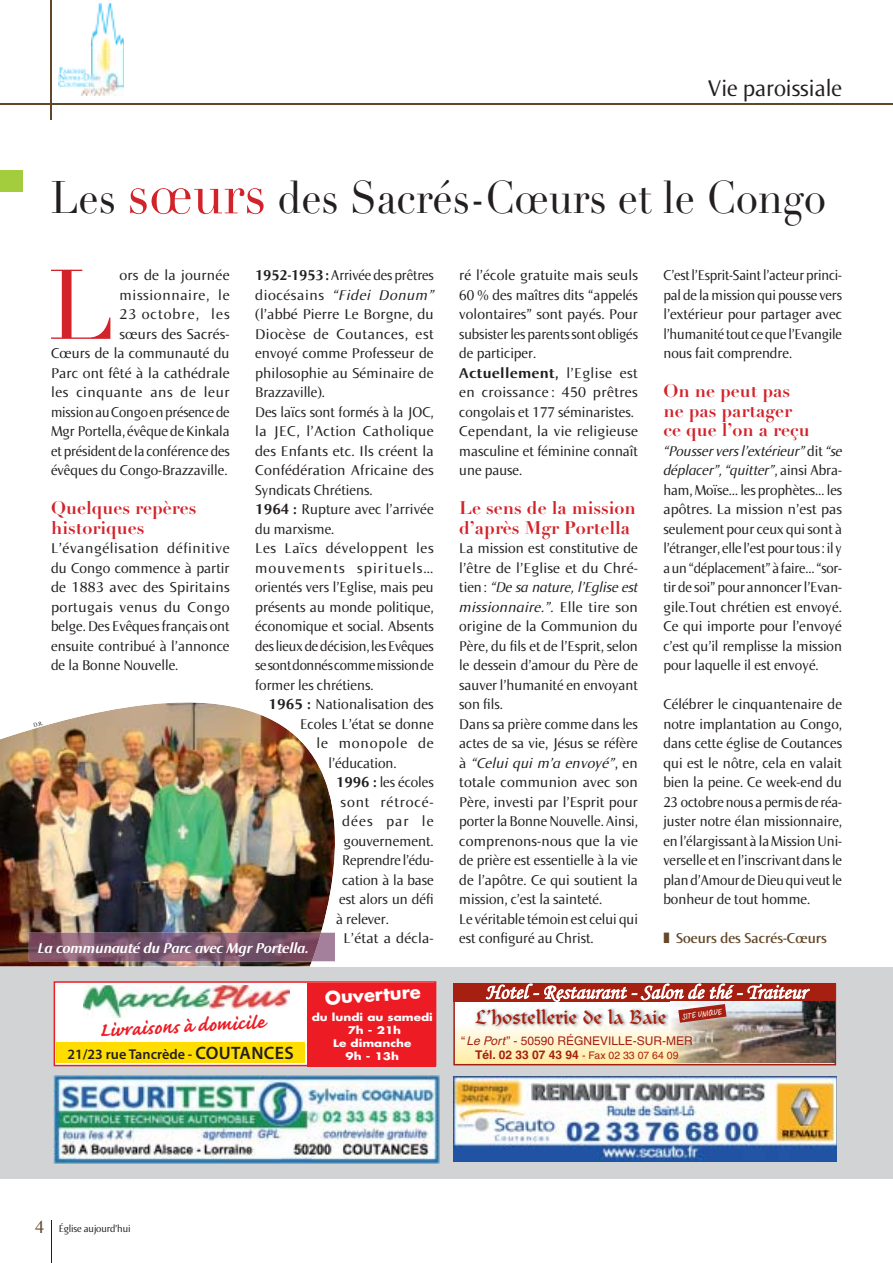
<style>
.page{position:relative;width:893px;height:1263px;background:#fff}
.page>*{position:absolute;margin:0;border:0;box-sizing:border-box;transform-origin:0 0}
.t1{font:97.2px "Didot LH";color:#d2232a}
.t2{font:45px "Didot LH";color:#231f20;scale:.9 1}
.t3{font:700 24px "Caflisch Script";color:#ed1c24}
.t4{font:24px "Norma";color:#231f20}
.t5{font:20.1px "Clairvaux";color:#a62011;scale:1.15 1}
.t6{font:700 18px/19.5px "Didot LH";color:#d2232a}
.t7{font:700 18px "Futura";color:#fff}
.t8{font:15px/19.5px "Norma";color:#231f20;text-align:justify}
.t9{font:15px/19.5px "Norma";color:#231f20;text-align:right;scale:1.05 1}
.t10{font:15px/19.5px "Norma";color:#231f20;scale:1.04 1}
.t11{font:italic 700 15px "Norma";color:#fff}
.t12{font:15px "Norma";letter-spacing:.055em;color:#231f20;scale:1.05 1}
.t13{font:600 15px "Norma";color:#624729}
.t14{font:15px "Norma";letter-spacing:.07em;color:#231f20;scale:1.05 1}
.t15{font:600 14.25px "Myriad Pro";color:#231f20}
.t16{font:12px/13.5px "Helvetica";color:#a62011;text-align:center}
.t17{font:10.5px "Norma";letter-spacing:-.01em;color:#231f20}
.t18{font:700 10.2px/13.2px "Futura";color:#fff;text-align:center;scale:1.18 1}
.t19{font:500 9px "Linotype Feltpen";color:#fff;scale:1.05 1}
.t20{font:6px "Norma";color:#231f20}
.s1{font-size:57px;color:#d2232a}
.s2{font-weight:700}
.s3{font-style:italic}
.s4{font-size:18px}
.s5{font-size:10.5px}
.s6{font-size:18px;color:#624729}
</style>
<div class="page">
<hr style="left:51px;top:1221px;width:1px;height:42px;background:#231f20">
<div style="left:0;top:170px;width:22px;height:21px;background:#a3cd3c"></div>
<hr style="left:0;top:103px;width:893px;height:1px;background:#624729">
<hr style="left:51px;top:0;width:1px;height:119px;background:#624729">
<img style="left:58px;top:3px;width:66px;height:93px">
<div style="left:0;top:967px;width:893px;height:211px;background:#d1d3d4"></div>
<div style="left:54px;top:982px;width:382px;height:84px;background:#fff"></div>
<div style="left:54px;top:981px;width:382px;height:85px;border:2px solid #ed1c24"></div>
<img style="left:83px;top:985px;width:207px;height:33px">
<div style="left:57px;top:1042px;width:248px;height:21px;background:#fd0"></div>
<div style="left:307px;top:983px;width:128px;height:83px;background:#ed1c24"></div>
<img style="left:54px;top:1075px;width:386px;height:89px">
<img style="left:453px;top:1077px;width:383px;height:85px">
<img style="left:453px;top:983px;width:383px;height:82px">
<img style="left:0;top:702px;width:335px;height:265px">
<svg style="left:321px;top:933px;width:14px;height:28px"></svg>
<img style="left:29px;top:933px;width:292px;height:28px">
<h3 class="t4" style="left:708px;top:79px;width:136px">Vie paroissiale</h3>
<h2 class="t2" style="left:51px;top:179px;width:863px">Les <span class="s1">sœurs</span> des Sacrés-Cœurs et le Congo</h2>
<p class="t9" style="left:51px;top:267px;width:172px">ors de la journée missionnaire, le<br>23 octobre, les<br>sœurs des Sacrés-<br>Cœurs de la communauté du<br>Parc ont fêté à la cathédrale les cinquante ans de leur mission au Congo en présence de<br>Mgr Portella, évêque de Kinkala et président de la conférence des évêques du Congo-Brazzaville.</p>
<p class="t6" style="left:51px;top:501px;width:147px">Quelques repères historiques</p>
<p class="t9" style="left:51px;top:540px;width:172px;text-align:justify">L’évangélisation définitive du Congo commence à partir de 1883 avec des Spiritains portugais venus du Congo belge. Des Evêques français ont ensuite contribué à l’annonce de la Bonne Nouvelle.</p>
<p class="t8" style="left:255px;top:267px;width:180px;text-align:left"><span class="s2">1952-1953 :</span> Arrivée des prêtres diocésains <span class="s3">“Fidei Donum” </span>(l’abbé Pierre Le Borgne, du<br>Diocèse de Coutances, est envoyé comme Professeur de philosophie au Séminaire de<br>Brazzaville).<br>Des laïcs sont formés à la JOC, la JEC, l’Action Catholique des Enfants etc. Ils créent la<br>Confédération Africaine des<br>Syndicats Chrétiens.<br><span class="s2">1964 :</span> Rupture avec l’arrivée du marxisme.<br>Les Laïcs développent les mouvements spirituels… orientés vers l’Eglise, mais peu présents au monde politique, économique et social. Absents des lieux de décision, les Evêques se sont donnés comme mission de former les chrétiens.</p>
<p class="t8" style="left:269px;top:696px;width:167px"><span class="s2">1965 :</span> Nationalisation des</p>
<p class="t8" style="left:300px;top:715px;width:135px">Ecoles L’état se donne</p>
<p class="t12" style="left:317px;top:738px;width:113px">le monopole de</p>
<p class="t8" style="left:329px;top:754px;width:70px">l’éducation.</p>
<p class="t8" style="left:336px;top:774px;width:99px"><span class="s2">1996 :</span> les écoles</p>
<p class="t12" style="left:341px;top:796px;width:90px">sont rétrocé-</p>
<p class="t14" style="left:342px;top:816px;width:89px">dées par le</p>
<p class="t8" style="left:344px;top:832px;width:92px">gouvernement.</p>
<p class="t8" style="left:342px;top:852px;width:93px">Reprendre l’édu-</p>
<p class="t8" style="left:342px;top:871px;width:93px">cation à la base</p>
<p class="t8" style="left:339px;top:891px;width:96px">est alors un défi</p>
<p class="t8" style="left:336px;top:910px;width:54px">à relever.</p>
<p class="t9" style="left:343px;top:930px;width:87px">L’état a décla-</p>
<h1 class="t1" style="left:48px;top:265px;width:68px">L</h1>
<p class="t20" style="left:33px;top:723px;width:11px;rotate:-16deg">D.R.</p>
<p class="t11" style="left:37px;top:942px;width:273px">La communauté du Parc avec Mgr Portella.</p>
<p class="t7" style="left:324px;top:990px;width:97px;rotate:-4deg">Ouverture</p>
<h3 class="t3" style="left:99px;top:1022px;width:167px;rotate:-3deg">Livraisons à domicile</h3>
<p class="t18" style="left:312px;top:1011px;width:104px">du lundi au samedi<br>7h - 21h<br>Le dimanche<br>9h - 13h</p>
<p class="t15" style="left:68px;top:1046px;width:228px">21/23 rue Tancrède - <span class="s4">COUTANCES</span></p>
<p class="t10" style="left:459px;top:267px;width:173px">ré l’école gratuite mais seuls<br>60 % des maîtres dits “appelés volontaires” sont payés. Pour subsister les parents sont obligés de participer.<br><span class="s2">Actuellement,</span> l’Eglise est en croissance : 450 prêtres congolais et 177 séminaristes.<br>Cependant, la vie religieuse masculine et féminine connaît une pause.</p>
<p class="t6" style="left:459px;top:501px;width:178px">Le sens de la mission d’après Mgr Portella</p>
<p class="t8" style="left:459px;top:540px;width:180px;text-align:left">La mission est constitutive de l’être de l’Eglise et du Chré&shy;tien : <span class="s3">“De sa nature, l’Eglise est missionnaire.”.</span> Elle tire son origine de la Communion du<br>Père, du fils et de l’Esprit, selon le dessein d’amour du Père de sauver l’humanité en envoyant son fils.<br>Dans sa prière comme dans les actes de sa vie, Jésus se réfère à <span class="s3">“Celui qui m’a envoyé”</span>, en totale communion avec son<br>Père, investi par l’Esprit pour porter la Bonne Nouvelle. Ainsi, comprenons-nous que la vie de prière est essentielle à la vie de l’apôtre. Ce qui soutient la mission, c’est la sainteté.<br>Le véritable témoin est celui qui est configuré au Christ.</p>
<p class="t8" style="left:663px;top:267px;width:180px">C’est l’Esprit-Saint l’acteur princi&shy;pal de la mission qui pousse vers l’extérieur pour partager avec l’humanité tout ce que l’Evangile nous fait comprendre.</p>
<p class="t6" style="left:663px;top:384px;width:148px">On ne peut pas ne pas partager ce que l’on a reçu</p>
<p class="t8" style="left:663px;top:442px;width:180px"><span class="s3">“Pousser vers l’extérieur”</span> dit <span class="s3">“se déplacer”, “quitter”</span>, ainsi Abra&shy;ham, Moïse… les prophètes… les apôtres. La mission n’est pas seulement pour ceux qui sont à l’étranger, elle l’est pour tous : il y a un “déplacement” à faire… “sor&shy;tir de soi” pour annoncer l’Evan&shy;gile.Tout chrétien est envoyé.<br>Ce qui importe pour l’envoyé c’est qu’il remplisse la mission pour laquelle il est envoyé.</p>
<p class="t8" style="left:663px;top:696px;width:180px">Célébrer le cinquantenaire de notre implantation au Congo, dans cette église de Coutances qui est le nôtre, cela en valait bien la peine. Ce week-end du 23 octobre nous a permis de réa&shy;juster notre élan missionnaire, en l’élargissant à la Mission Uni&shy;verselle et en l’inscrivant dans le plan d’Amour de Dieu qui veut le bonheur de tout homme.</p>
<p class="t13" style="left:663px;top:932px;width:165px">❚ Soeurs des Sacrés-Cœurs</p>
<h3 class="t5" style="left:475px;top:1010px;width:168px">L’hostellerie de la Baie</h3>
<p class="t19" style="left:681px;top:1011px;width:40px;rotate:-8deg">SITE UNIQUE</p>
<p class="t16" style="left:461px;top:1035px;width:233px">“ <span class="s3">Le Port</span> ” - 50590 RÉGNEVILLE-SUR-MER<br><span class="s2">Tél. 02 33 07 43 94</span> <span class="s5">- Fax 02 33 07 64 09</span></p>
<p class="t17" style="left:35px;top:1225px;width:97px"><span class="s6">4</span> Église aujourd’hui</p>
</div>
